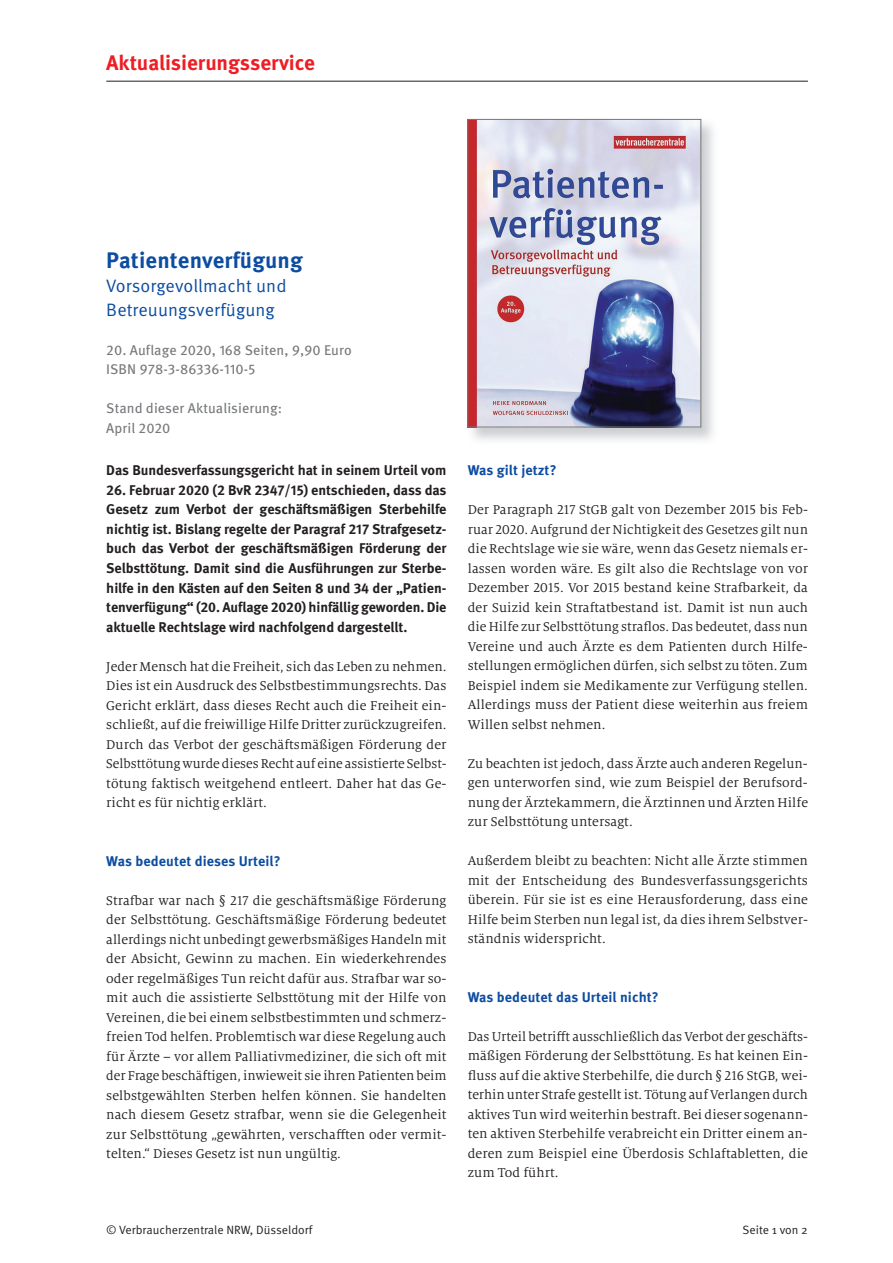
<style>
.page{position:relative;width:893px;height:1263px;background:#fff}
.page>*{position:absolute;margin:0;border:0;box-sizing:border-box;transform-origin:0 0}
.t1{font:700 22.5px "Meta OT";letter-spacing:.005em;color:#0d4da1}
.t2{font:700 21px "Meta OT";color:#ee1d23}
.t3{font:18px/24px "Meta OT Norm";letter-spacing:.005em;color:#0d4da1}
.t4{font:14.1px/19.5px "Milo Serif OT";letter-spacing:.005em;color:#231f20;text-align:justify}
.t5{font:700 14.1px/19.5px "Meta OT";letter-spacing:-.01em;color:#231f20;text-align:justify}
.t6{font:14.1px/19.5px "Meta OT";letter-spacing:.005em;color:#76787b}
.t7{font:700 14.1px "Meta OT";letter-spacing:.005em;color:#0d4da1}
.t8{font:12px "Meta OT Norm";color:#231f20}
</style>
<div class="page">
<img style="left:467px;top:118px;width:246px;height:322px">
<img style="left:469px;top:121px;width:230px;height:304px">
<div style="left:467px;top:119px;width:234px;height:308px;border:1px solid #76787b"></div>
<hr style="left:106px;top:81px;width:702px;height:1px;background:#231f20">
<h2 class="t2" style="left:106px;top:50px;width:210px">Aktualisierungsservice</h2>
<h1 class="t1" style="left:106px;top:247px;width:198px">Patientenverfügung</h1>
<p class="t3" style="left:106px;top:274px;width:182px">Vorsorgevollmacht und<br>Betreuungsverfügung</p>
<p class="t6" style="left:106px;top:341px;width:247px">20. Auflage 2020, 168 Seiten, 9,90 Euro<br>ISBN 978-3-86336-110-5</p>
<p class="t6" style="left:106px;top:399px;width:177px">Stand dieser Aktualisierung:<br>April 2020</p>
<p class="t5" style="left:106px;top:461px;width:342px">Das Bundesverfassungsgericht hat in seinem Urteil vom</p>
<p class="t5" style="left:106px;top:480px;width:342px">26. Februar 2020 (2 BvR 2347/15) entschieden, dass das Gesetz zum Verbot der geschäftsmäßigen Sterbehilfe nichtig ist. Bislang regelte der Paragraf 217 Strafgesetz&shy;buch das Verbot der geschäftsmäßigen Förderung der Selbsttötung. Damit sind die Ausführungen zur Sterbe&shy;hilfe in den Kästen auf den Seiten 8 und 34 der „Patien&shy;tenverfügung“ (20. Auflage 2020) hinfällig geworden. Die aktuelle Rechtslage wird nachfolgend dargestellt.</p>
<p class="t4" style="left:106px;top:657px;width:342px">Jeder Mensch hat die Freiheit, sich das Leben zu nehmen.<br>Dies ist ein Ausdruck des Selbstbestimmungsrechts. Das Gericht erklärt, dass dieses Recht auch die Freiheit ein&shy;schließt, auf die freiwillige Hilfe Dritter zurückzugreifen.<br>Durch das Verbot der geschäftsmäßigen Förderung der Selbsttötung wurde dieses Recht auf eine assistierte Selbst&shy;tötung faktisch weitgehend entleert. Daher hat das Ge&shy;richt es für nichtig erklärt.</p>
<p class="t7" style="left:106px;top:852px;width:176px">Was bedeutet dieses Urteil?</p>
<p class="t4" style="left:106px;top:891px;width:342px">Strafbar war nach § 217 die geschäftsmäßige Förderung der Selbsttötung. Geschäftsmäßige Förderung bedeutet allerdings nicht unbedingt gewerbsmäßiges Handeln mit der Absicht, Gewinn zu machen. Ein wiederkehrendes oder regelmäßiges Tun reicht dafür aus. Strafbar war so&shy;mit auch die assistierte Selbsttötung mit der Hilfe von Vereinen, die bei einem selbstbestimmten und schmerz&shy;freien Tod helfen. Problemtisch war diese Regelung auch für Ärzte – vor allem Palliativmediziner, die sich oft mit der Frage beschäftigen, inwieweit sie ihren Patienten beim selbstgewählten Sterben helfen können. Sie handelten nach diesem Gesetz strafbar, wenn sie die Gelegenheit zur Selbsttötung „gewährten, verschafften oder vermit&shy;telten.“ Dieses Gesetz ist nun ungültig.</p>
<p class="t7" style="left:468px;top:462px;width:90px">Was gilt jetzt?</p>
<p class="t4" style="left:468px;top:500px;width:342px">Der Paragraph 217 StGB galt von Dezember 2015 bis Feb&shy;ruar 2020. Aufgrund der Nichtigkeit des Gesetzes gilt nun die Rechtslage wie sie wäre, wenn das Gesetz niemals er&shy;lassen worden wäre. Es gilt also die Rechtslage von vor Dezember 2015. Vor 2015 bestand keine Strafbarkeit, da der Suizid kein Straftatbestand ist. Damit ist nun auch die Hilfe zur Selbsttötung straflos. Das bedeutet, dass nun Vereine und auch Ärzte es dem Patienten durch Hilfe&shy;stellungen ermöglichen dürfen, sich selbst zu töten. Zum Beispiel indem sie Medikamente zur Verfügung stellen.<br>Allerdings muss der Patient diese weiterhin aus freiem Willen selbst nehmen.</p>
<p class="t4" style="left:468px;top:754px;width:342px">Zu beachten ist jedoch, dass Ärzte auch anderen Regelun&shy;gen unterworfen sind, wie zum Beispiel der Berufsord&shy;nung der Ärztekammern, die Ärztinnen und Ärzten Hilfe zur Selbsttötung untersagt.</p>
<p class="t4" style="left:468px;top:851px;width:342px">Außerdem bleibt zu beachten: Nicht alle Ärzte stimmen mit der Entscheidung des Bundesverfassungsgerichts überein. Für sie ist es eine Herausforderung, dass eine Hilfe beim Sterben nun legal ist, da dies ihrem Selbstver&shy;ständnis widerspricht.</p>
<p class="t7" style="left:468px;top:988px;width:192px">Was bedeutet das Urteil nicht?</p>
<p class="t4" style="left:468px;top:1027px;width:342px">Das Urteil betrifft ausschließlich das Verbot der geschäfts&shy;mäßigen Förderung der Selbsttötung. Es hat keinen Ein&shy;fluss auf die aktive Sterbehilfe, die durch § 216 StGB, wei&shy;terhin unter Strafe gestellt ist. Tötung auf Verlangen durch aktives Tun wird weiterhin bestraft. Bei dieser sogenann&shy;ten aktiven Sterbehilfe verabreicht ein Dritter einem an&shy;deren zum Beispiel eine Überdosis Schlaftabletten, die zum Tod führt.</p>
<p class="t8" style="left:106px;top:1223px;width:208px">© Verbraucherzentrale NRW, Düsseldorf</p>
<p class="t8" style="left:743px;top:1223px;width:67px">Seite 1 von 2</p>
</div>
